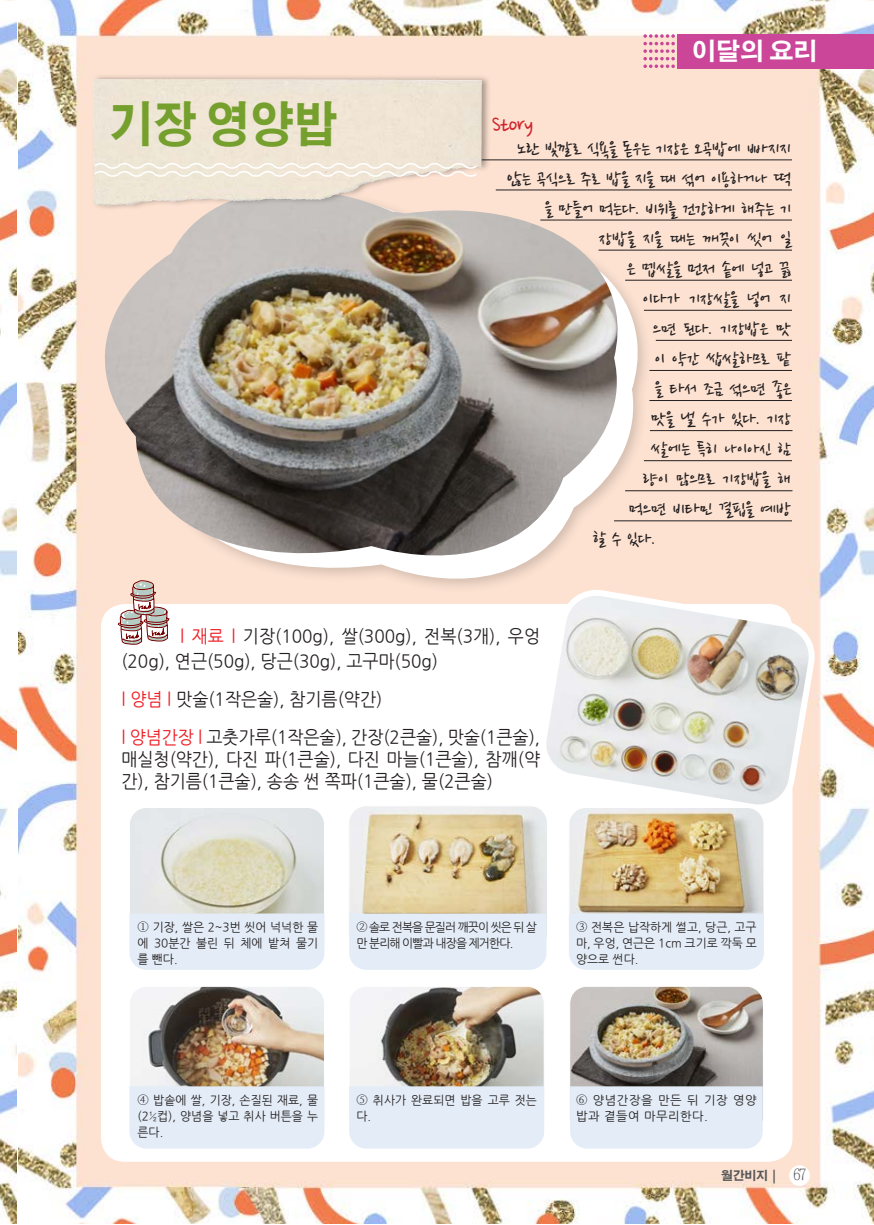
<style>
.page{position:relative;width:874px;height:1225px;background:#fff}
.page>*{position:absolute;margin:0;border:0;box-sizing:border-box;transform-origin:0 0}
.t1{font:700 48px "Adobe Gothic Std";color:#75a02d;scale:.91 1}
.t2{font:24px "Nanum Pen";letter-spacing:-.04em;color:#d1232a;scale:.95 1}
.t3{font:700 24px "Adobe Gothic Std";color:#fff}
.t4{font:20px "Nanum Pen";color:#231f20}
.t5{font:18px/22px "Nanum Gothic";color:#231f20;text-align:justify;scale:.95 1}
.t6{font:12px/16px "Nanum Gothic";color:#231f20;text-align:justify}
.t7{font:12px/16px "Nanum Gothic";letter-spacing:-.07em;color:#231f20}
.t8{font:12px/16px "Nanum Gothic";letter-spacing:.04em;color:#231f20}
.t9{font:700 12px "Adobe Gothic Std";color:#57585a}
.s1{color:#ee1d23}
.s2{font-family:"Nanum Myeongjo"}
.s3{font-family:"Chosunilbo NM";font-weight:400;font-size:16px}
</style>
<div class="page">
<img style="left:18px;top:0;width:855px;height:1223px">
<div style="left:101px;top:604px;width:691px;height:557px;background:#fff;border-radius:24px"></div>
<div style="left:127px;top:189px;width:525px;height:405px;background:#231f20;opacity:.2"></div>
<svg style="left:131px;top:179px;width:507px;height:416px;background:#f8e2d4"></svg>
<img style="left:103px;top:190px;width:515px;height:380px">
<svg style="left:533px;top:586px;width:287px;height:231px"></svg>
<img style="left:131px;top:809px;width:192px;height:104px">
<div style="left:129px;top:807px;width:196px;height:163px;border:1px solid #fff;border-radius:17px"></div>
<img style="left:131px;top:987px;width:192px;height:99px">
<div style="left:129px;top:985px;width:196px;height:164px;border:1px solid #fff;border-radius:17px"></div>
<img style="left:350px;top:806px;width:197px;height:107px">
<div style="left:348px;top:805px;width:199px;height:163px;border:1px solid #fff;border-radius:17px"></div>
<img style="left:350px;top:987px;width:192px;height:99px">
<div style="left:348px;top:985px;width:196px;height:164px;border:1px solid #fff;border-radius:17px"></div>
<img style="left:568px;top:807px;width:195px;height:106px">
<div style="left:568px;top:807px;width:196px;height:163px;border:1px solid #fff;border-radius:17px"></div>
<img style="left:571px;top:987px;width:190px;height:99px">
<div style="left:569px;top:985px;width:194px;height:164px;border:1px solid #fff;border-radius:17px"></div>
<div style="left:129px;top:913px;width:195px;height:56px;background:#e4edf7"></div>
<div style="left:129px;top:1086px;width:195px;height:62px;background:#e4edf7"></div>
<div style="left:349px;top:913px;width:197px;height:56px;background:#e4edf7"></div>
<div style="left:349px;top:1086px;width:195px;height:62px;background:#e4edf7"></div>
<div style="left:568px;top:913px;width:195px;height:56px;background:#e4edf7"></div>
<div style="left:569px;top:1086px;width:193px;height:62px;background:#e4edf7"></div>
<svg style="left:118px;top:580px;width:51px;height:65px"></svg>
<hr style="left:481px;top:159px;width:310px;height:1px;background:#231f20">
<hr style="left:495px;top:190px;width:296px;height:1px;background:#231f20">
<hr style="left:540px;top:220px;width:251px;height:1px;background:#231f20">
<hr style="left:598px;top:250px;width:193px;height:1px;background:#231f20">
<hr style="left:624px;top:280px;width:167px;height:1px;background:#231f20">
<hr style="left:643px;top:310px;width:148px;height:1px;background:#231f20">
<hr style="left:655px;top:340px;width:136px;height:1px;background:#231f20">
<hr style="left:649px;top:370px;width:142px;height:1px;background:#231f20">
<hr style="left:649px;top:400px;width:142px;height:1px;background:#231f20">
<hr style="left:649px;top:430px;width:143px;height:1px;background:#231f20">
<hr style="left:643px;top:460px;width:148px;height:1px;background:#231f20">
<hr style="left:624px;top:490px;width:168px;height:1px;background:#231f20">
<hr style="left:613px;top:520px;width:178px;height:1px;background:#231f20">
<div style="left:91px;top:73px;width:400px;height:138px;background:#231f20;opacity:.4"></div>
<img style="left:93px;top:79px;width:388px;height:127px">
<svg style="left:93px;top:161px;width:385px;height:18px"></svg>
<img style="left:0;top:0;width:16px;height:1223px">
<div style="left:677px;top:34px;width:196px;height:34px;background:#cb4599"></div>
<svg style="left:643px;top:34px;width:31px;height:34px"></svg>
<div style="left:788px;top:1165px;width:21px;height:21px;background:#fff;border-radius:50%"></div>
<p class="t1" style="left:109px;top:95px;width:252px">기장 영양밥</p>
<p class="t3" style="left:691px;top:37px;width:127px">이달의 요리</p>
<p class="t2" style="left:491px;top:114px;width:45px">Story</p>
<p class="t4" style="left:517px;top:140px;width:275px">노란 빛깔로 식욕을 돋우는 기장은 오곡밥에 빠지지</p>
<p class="t4" style="left:506px;top:170px;width:286px">않는 곡식으로 주로 밥을 지을 때 섞어 이용하거나 떡</p>
<p class="t4" style="left:544px;top:200px;width:247px">을 만들어 먹는다. 비위를 건강하게 해주는 기</p>
<p class="t4" style="left:598px;top:230px;width:194px">장밥을 지을 때는 깨끗이 씻어 일</p>
<p class="t4" style="left:626px;top:260px;width:165px">은 멥쌀을 먼저 솥에 넣고 끓</p>
<p class="t4" style="left:642px;top:290px;width:149px">이다가 기장쌀을 넣어 지</p>
<p class="t4" style="left:652px;top:320px;width:140px">으면 된다. 기장밥은 맛</p>
<p class="t4" style="left:654px;top:350px;width:138px">이 약간 쌉쌀하므로 팥</p>
<p class="t4" style="left:654px;top:380px;width:138px">을 타서 조금 섞으면 좋은</p>
<p class="t4" style="left:650px;top:410px;width:142px">맛을 낼 수가 있다. 기장</p>
<p class="t4" style="left:650px;top:440px;width:142px">쌀에는 특히 나이아신 함</p>
<p class="t4" style="left:642px;top:470px;width:149px">량이 많으므로 기장밥을 해</p>
<p class="t4" style="left:628px;top:500px;width:163px">먹으면 비타민 결핍을 예방</p>
<p class="t4" style="left:592px;top:530px;width:64px">할 수 있다.</p>
<p class="t5" style="left:180px;top:626px;width:380px"><span class="s1">l 재료 l</span> 기장(100g), 쌀(300g), 전복(3개), 우엉</p>
<p class="t5" style="left:121px;top:651px;width:335px">(20g), 연근(50g), 당근(30g), 고구마(50g)</p>
<p class="t5" style="left:121px;top:689px;width:276px"><span class="s1">l 양념 l</span> 맛술(1작은술), 참기름(약간)</p>
<p class="t5" style="left:121px;top:727px;width:442px"><span class="s1">l 양념간장 l</span> 고춧가루(1작은술), 간장(2큰술), 맛술(1큰술), 매실청(약간), 다진 파(1큰술), 다진 마늘(1큰술), 참깨(약 간), 참기름(1큰술), 송송 썬 쪽파(1큰술), 물(2큰술)</p>
<p class="t6" style="left:137px;top:919px;width:182px"><span class="s2">①</span> 기장, 쌀은 2~3번 씻어 넉넉한 물 에 30분간 불린 뒤 체에 밭쳐 물기 를 뺀다.</p>
<p class="t7" style="left:356px;top:919px;width:182px"><span class="s2">②</span> 솔로 전복을 문질러 깨끗이 씻은 뒤 살 만 분리해 이빨과 내장을 제거한다.</p>
<p class="t6" style="left:576px;top:919px;width:182px"><span class="s2">③</span> 전복은 납작하게 썰고, 당근, 고구 마, 우엉, 연근은 1cm 크기로 깍둑 모 양으로 썬다.</p>
<p class="t6" style="left:137px;top:1092px;width:182px"><span class="s2">④</span> 밥솥에 쌀, 기장, 손질된 재료, 물 (2½컵), 양념을 넣고 취사 버튼을 누 른다.</p>
<p class="t6" style="left:356px;top:1092px;width:182px"><span class="s2">⑤</span> 취사가 완료되면 밥을 고루 젓는 다.</p>
<p class="t8" style="left:576px;top:1092px;width:182px"><span class="s2">⑥</span> 양념간장을 만든 뒤 기장 영양 밥과 곁들여 마무리한다.</p>
<p class="t9" style="left:721px;top:1168px;width:86px">월간비지 | <span class="s3">67</span></p>
</div>
